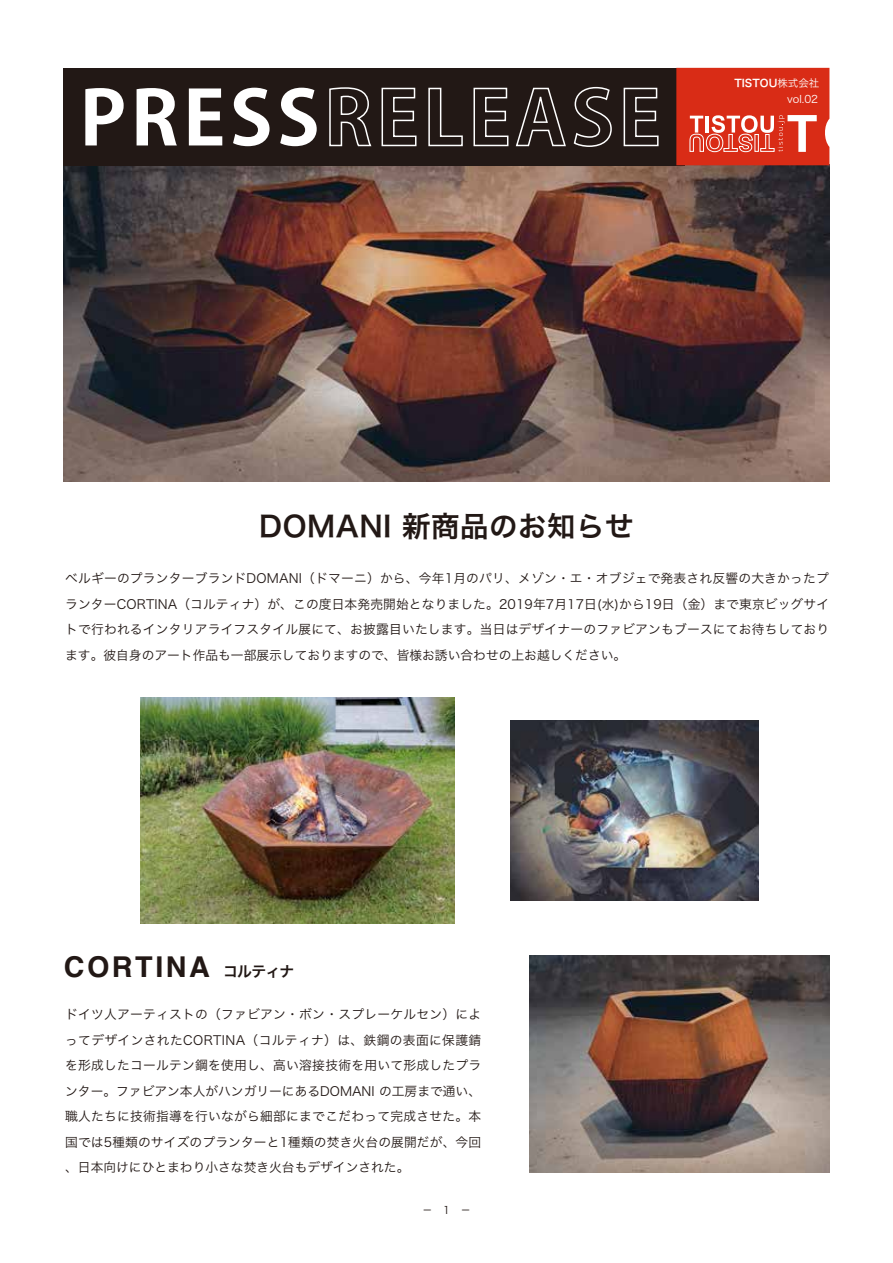
<style>
.page{position:relative;width:893px;height:1263px;background:#fff}
.page>*{position:absolute;margin:0;border:0;box-sizing:border-box;transform-origin:0 0}
.t1{font:700 74.1px "Koz Go Pro";letter-spacing:.06em;color:#fff;scale:1.05 1}
.t2{font:700 28.65px "Helvetica";letter-spacing:.09em;color:#221815}
.t3{font:28.5px "Hira Kaku Pro W6";letter-spacing:.02em;color:#221815}
.t4{font:12.75px/25.5px "Hira Kaku Pro W3";color:#221815;text-align:justify}
.t5{font:10.5px "Hira Kaku Pro W6";color:#fff}
.t6{font:10.5px "Hira Kaku Pro W3";color:#fff}
.t7{font:10.5px "Hira Kaku Pro W3";color:#221815}
.s1{font-family:"Hira Kaku Pro W3"}
.s2{font-family:"Hira Kaku Pro W6";font-weight:400;font-size:14.85px}
</style>
<div class="page">
<img style="left:64px;top:165px;width:765px;height:316px">
<img style="left:510px;top:721px;width:249px;height:179px">
<img style="left:141px;top:697px;width:313px;height:227px">
<img style="left:530px;top:956px;width:300px;height:217px">
<div style="left:64px;top:68px;width:621px;height:97px;background:#221815"></div>
<svg style="left:329px;top:87px;width:43px;height:60px"></svg>
<svg style="left:381px;top:87px;width:36px;height:60px"></svg>
<svg style="left:428px;top:87px;width:35px;height:60px"></svg>
<svg style="left:473px;top:87px;width:36px;height:60px"></svg>
<svg style="left:515px;top:87px;width:51px;height:60px"></svg>
<svg style="left:573px;top:86px;width:39px;height:61px"></svg>
<svg style="left:623px;top:87px;width:36px;height:60px"></svg>
<svg style="left:676px;top:68px;width:153px;height:97px;background:#db422f"></svg>
<h1 class="t1" style="left:80px;top:71px;width:230px">PRESS</h1>
<p class="t5" style="left:734px;top:74px;width:86px">TISTOU<span class="s1">株式会社</span></p>
<p class="t6" style="left:787px;top:90px;width:33px">vol.02</p>
<h3 class="t3" style="left:259px;top:500px;width:376px">DOMANI 新商品のお知らせ</h3>
<p class="t4" style="left:65px;top:565px;width:766px">ベルギーのプランターブランドDOMANI（ドマーニ）から、今年1月のパリ、メゾン・エ・オブジェで発表され反響の大きかったプランターCORTINA（コルティナ）が、この度日本発売開始となりました。2019年7月17日(水)から19日（金）まで東京ビッグサイトで行われるインタリアライフスタイル展にて、お披露目いたします。当日はデザイナーのファビアンもブースにてお待ちしております。彼自身のアート作品も一部展示しておりますので、皆様お誘い合わせの上お越しください。</p>
<h2 class="t2" style="left:64px;top:944px;width:232px">CORTINA <span class="s2">コルティナ</span></h2>
<p class="t4" style="left:65px;top:1001px;width:417px">ドイツ人アーティストの（ファビアン・ボン・スプレーケルセン）によってデザインされたCORTINA（コルティナ）は、鉄鋼の表面に保護錆を形成したコールテン鋼を使用し、高い溶接技術を用いて形成したプランター。ファビアン本人がハンガリーにあるDOMANI の工房まで通い、職人たちに技術指導を行いながら細部にまでこだわって完成させた。本国では5種類のサイズのプランターと1種類の焚き火台の展開だが、今回、日本向けにひとまわり小さな焚き火台もデザインされた。</p>
<p class="t7" style="left:422px;top:1201px;width:50px">－　1　－</p>
</div>
